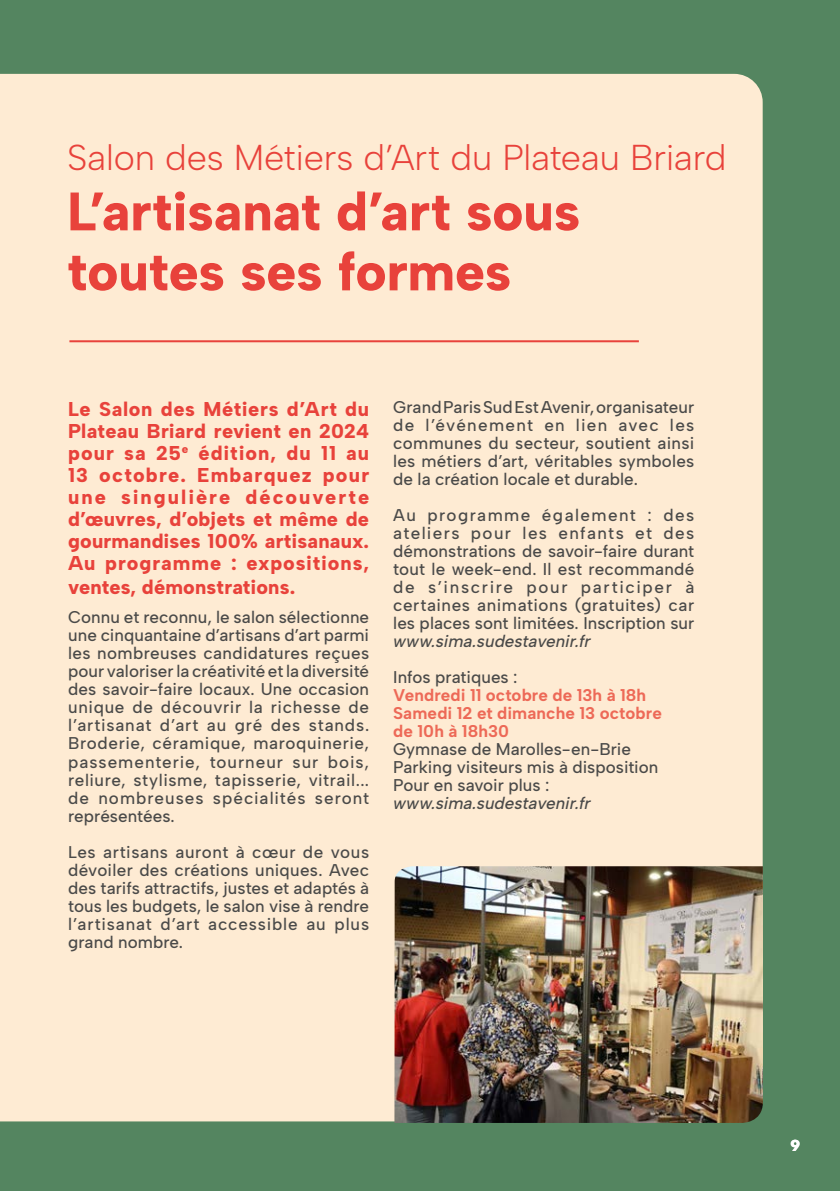
<style>
.page{position:relative;width:840px;height:1191px;background:#fff}
.page>*{position:absolute;margin:0;border:0;box-sizing:border-box;transform-origin:0 0}
.t1{font:800 54px/60px "Albert Sans";letter-spacing:-.005em;color:#e8423b}
.t2{font:300 36px "Albert Sans";letter-spacing:-.005em;color:#e8423b}
.t3{font:800 20px/22px "Albert Sans";letter-spacing:.01em;color:#e8423b;text-align:justify}
.t4{font:500 17px/18px "Albert Sans";letter-spacing:.005em;color:#4a4a49;text-align:justify}
.t5{font:700 17px/18px "Albert Sans";letter-spacing:.005em;color:#ed6957}
.t6{font:italic 500 17px "Albert Sans";color:#4a4a49}
.t7{font:900 16px "Albert Sans";color:#fff}
</style>
<div class="page">
<div style="left:0;top:0;width:839px;height:1191px;background:#548560"></div>
<div style="left:1px;top:74px;width:761px;height:1047px;background:#feebd3"></div>
<svg style="left:0;top:74px;width:1px;height:1047px"></svg>
<hr style="left:0;top:1023px;width:1px;height:70px;background:#fff">
<hr style="left:69px;top:340px;width:569px;height:2px;background:#e8423b">
<img style="left:394px;top:866px;width:368px;height:257px">
<h2 class="t2" style="left:67px;top:136px;width:660px">Salon des Métiers d’Art du Plateau Briard</h2>
<h1 class="t1" style="left:67px;top:182px;width:514px">L’artisanat d’art sous toutes ses formes</h1>
<p class="t3" style="left:68px;top:398px;width:302px">Le Salon des Métiers d’Art du Plateau Briard revient en 2024 pour sa 25<sup>e</sup> édition, du 11 au 13 octobre. Embarquez pour une singulière découverte d’œuvres, d’objets et même de gourmandises 100% artisanaux.<br>Au programme : expositions,</p>
<p class="t3" style="left:68px;top:576px;width:229px">ventes, démonstrations.</p>
<p class="t4" style="left:68px;top:608px;width:302px">Connu et reconnu, le salon sélectionne une cinquantaine d’artisans d’art parmi les nombreuses candidatures reçues pour valoriser la créativité et la diversité des savoir-faire locaux. Une occasion unique de découvrir la richesse de l’artisanat d’art au gré des stands.<br>Broderie, céramique, maroquinerie, passementerie, tourneur sur bois, reliure, stylisme, tapisserie, vitrail... de nombreuses spécialités seront représentées.</p>
<p class="t4" style="left:68px;top:842px;width:302px">Les artisans auront à cœur de vous dévoiler des créations uniques. Avec des tarifs attractifs, justes et adaptés à tous les budgets, le salon vise à rendre l’artisanat d’art accessible au plus grand nombre.</p>
<p class="t4" style="left:393px;top:398px;width:302px">Grand Paris Sud Est Avenir, organisateur de l’événement en lien avec les communes du secteur, soutient ainsi les métiers d’art, véritables symboles de la création locale et durable.</p>
<p class="t4" style="left:393px;top:506px;width:302px">Au programme également : des ateliers pour les enfants et des démonstrations de savoir-faire durant tout le week-end. Il est recommandé de s’inscrire pour participer à certaines animations (gratuites) car les places sont limitées. Inscription sur</p>
<p class="t6" style="left:393px;top:631px;width:199px">www.sima.sudestavenir.fr</p>
<p class="t4" style="left:393px;top:668px;width:126px">Infos pratiques :</p>
<p class="t5" style="left:393px;top:686px;width:270px">Vendredi 11 octobre de 13h à 18h<br>Samedi 12 et dimanche 13 octobre de 10h à 18h30</p>
<p class="t4" style="left:393px;top:740px;width:266px;text-align:left">Gymnase de Marolles-en-Brie<br>Parking visiteurs mis à disposition<br>Pour en savoir plus :</p>
<p class="t6" style="left:393px;top:793px;width:199px">www.sima.sudestavenir.fr</p>
<p class="t7" style="left:790px;top:1136px;width:11px">9</p>
</div>
